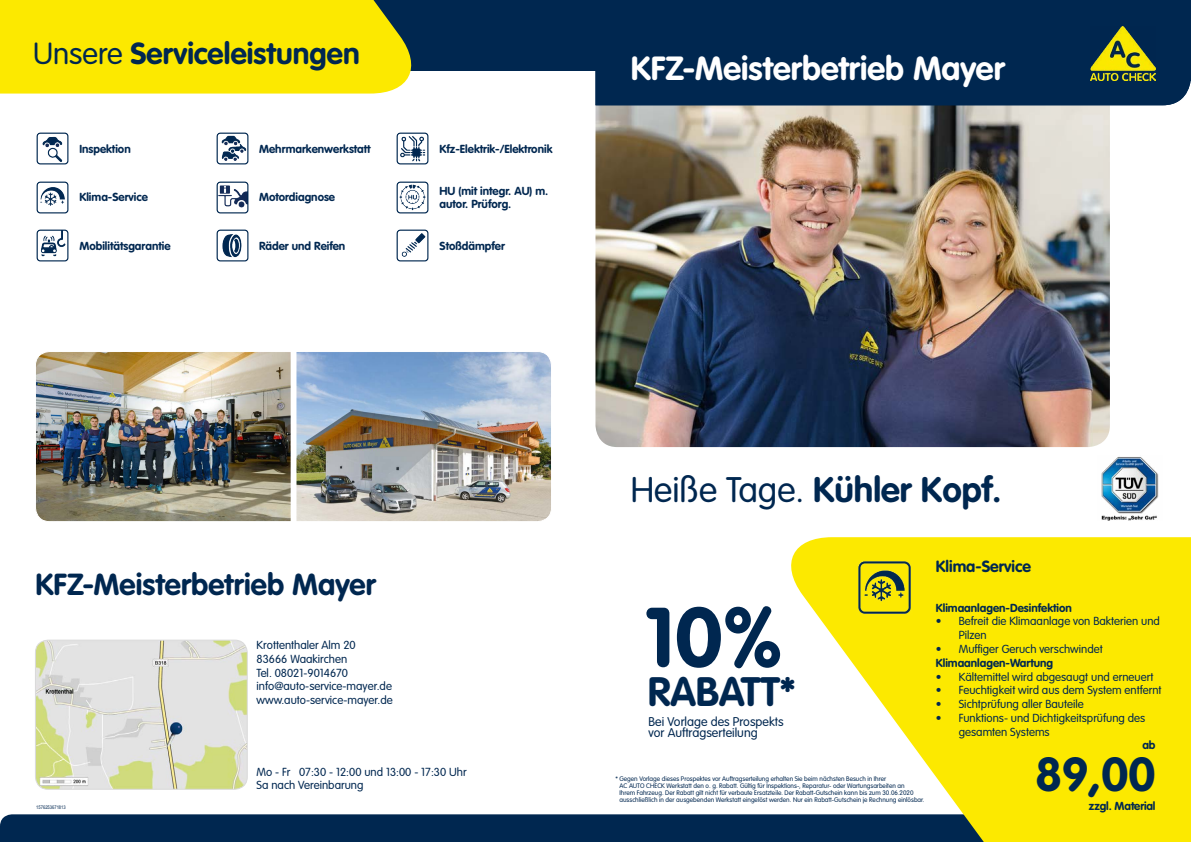
<style>
.page{position:relative;width:1191px;height:842px;background:#fff}
.page>*{position:absolute;margin:0;border:0;box-sizing:border-box;transform-origin:0 0}
.t1{font:700 83px "VAG Rounded Std";color:#002750}
.t2{font:700 47px "VAG Rounded Std";color:#002750}
.t3{font:700 40.5px "VAG Rounded Std";color:#002750}
.t4{font:700 35px "VAG Rounded Std";color:#002750}
.t5{font:700 33px "VAG Rounded Std";color:#fff}
.t6{font:700 32px "VAG Rounded Std";letter-spacing:.01em;color:#fff}
.t7{font:700 30px "VAG Rounded Std";color:#002750}
.t8{font:700 29px "VAG Rounded Std";letter-spacing:.015em;color:#002750}
.t9{font:700 16px "VAG Rounded Std";color:#002750}
.t10{font:300 12.5px/11px "VAG Rounded Std";color:#002750}
.t11{font:300 11.5px/13.8px "VAG Rounded Std";color:#002750}
.t12{font:700 11.5px/13.8px "VAG Rounded Std";color:#002750}
.t13{font:300 6.5px/7px "VAG Rounded Std";color:#002750}
.t14{font:5px "Arial Narrow MT Std";color:#002750}
.s1{font-weight:300;font-size:30px}
.s2{font-weight:300}
</style>
<div class="page">
<img style="left:37px;top:353px;width:254px;height:167px">
<div style="left:0;top:0;width:595px;height:70px;background:#002750"></div>
<div style="left:0;top:0;width:423px;height:94px;background:#fce900"></div>
<svg style="left:791px;top:537px;width:400px;height:277px;fill:#fce900"></svg>
<img style="left:35px;top:640px;width:212px;height:149px">
<div style="left:35px;top:640px;width:212px;height:149px;border:1px solid #dadada;border-radius:13px"></div>
<svg style="left:0;top:814px;width:1191px;height:28px;background:#304c43"></svg>
<img style="left:296px;top:353px;width:254px;height:167px">
<div style="left:35px;top:351px;width:517px;height:171px;border:1px solid #fff;border-radius:14px"></div>
<img style="left:595px;top:105px;width:515px;height:342px">
<img style="left:1101px;top:457px;width:58px;height:64px">
<div style="left:595px;top:0;width:596px;height:105px;background:#002750"></div>
<img style="left:1090px;top:26px;width:65px;height:54px">
<img style="left:36px;top:229px;width:33px;height:33px">
<img style="left:36px;top:181px;width:33px;height:33px">
<img style="left:36px;top:132px;width:33px;height:33px">
<img style="left:216px;top:229px;width:33px;height:33px">
<img style="left:216px;top:181px;width:33px;height:33px">
<img style="left:216px;top:132px;width:33px;height:33px">
<img style="left:396px;top:229px;width:33px;height:33px">
<img style="left:396px;top:181px;width:33px;height:33px">
<img style="left:396px;top:132px;width:33px;height:33px">
<img style="left:856px;top:560px;width:56px;height:56px">
<h3 class="t8" style="left:33px;top:37px;width:325px"><span class="s1">Unsere</span> Serviceleistungen</h3>
<p class="t12" style="left:79px;top:143px;width:53px">Inspektion</p>
<p class="t12" style="left:259px;top:143px;width:113px">Mehrmarkenwerkstatt</p>
<p class="t12" style="left:79px;top:191px;width:70px">Klima-Service</p>
<p class="t12" style="left:259px;top:191px;width:78px">Motordiagnose</p>
<p class="t12" style="left:79px;top:239px;width:93px">Mobilitätsgarantie</p>
<p class="t12" style="left:259px;top:239px;width:88px">Räder und Reifen</p>
<p class="t12" style="left:439px;top:143px;width:114px">Kfz-Elektrik-/Elektronik</p>
<p class="t12" style="left:439px;top:184px;width:110px">HU (mit integr. AU) m. autor. Prüforg.</p>
<p class="t12" style="left:439px;top:239px;width:67px">Stoßdämpfer</p>
<h3 class="t5" style="left:631px;top:49px;width:375px">KFZ-Meisterbetrieb Mayer</h3>
<h3 class="t6" style="left:631px;top:51px;width:229px">GmbH &amp; Co. KG</h3>
<h3 class="t7" style="left:35px;top:567px;width:342px">KFZ-Meisterbetrieb Mayer</h3>
<p class="t11" style="left:257px;top:638px;width:138px">Krottenthaler Alm 20<br>83666 Waakirchen<br>Tel. 08021-9014670 info@auto-service-mayer.de www.auto-service-mayer.de</p>
<p class="t14" style="left:36px;top:805px;width:31px">1576253671813</p>
<p class="t11" style="left:257px;top:765px;width:211px">Mo - Fr 07:30 - 12:00 und 13:00 - 17:30 Uhr<br>Sa nach Vereinbarung</p>
<h3 class="t4" style="left:631px;top:469px;width:372px"><span class="s2">Heiße Tage.</span> Kühler Kopf.</h3>
<h1 class="t1" style="left:644px;top:589px;width:140px">10%</h1>
<h3 class="t3" style="left:648px;top:668px;width:149px">RABATT*</h3>
<p class="t10" style="left:648px;top:716px;width:136px">Bei Vorlage des Prospekts vor Auftragserteilung</p>
<p class="t13" style="left:619px;top:775px;width:306px;text-indent:-4px">* Gegen Vorlage dieses Prospektes vor Auftragserteilung erhalten Sie beim nächsten Besuch in Ihrer<br>AC AUTO CHECK Werkstatt den o. g. Rabatt. Gültig für Inspektions-, Reparatur- oder Wartungsarbeiten an<br>Ihrem Fahrzeug. Der Rabatt gilt nicht für verbaute Ersatzteile. Der Rabatt-Gutschein kann bis zum 30.06.2020 ausschließlich in der ausgebenden Werkstatt eingelöst werden. Nur ein Rabatt-Gutschein je Rechnung einlösbar.</p>
<h3 class="t9" style="left:935px;top:557px;width:97px">Klima-Service</h3>
<p class="t12" style="left:935px;top:601px;width:138px">Klimaanlagen-Desinfektion</p>
<p class="t11" style="left:958px;top:615px;width:203px;text-indent:-23px">• Befreit die Klimaanlage von Bakterien und<br>Pilzen</p>
<p class="t11" style="left:935px;top:642px;width:168px">• Muffiger Geruch verschwindet</p>
<p class="t12" style="left:935px;top:656px;width:119px">Klimaanlagen-Wartung</p>
<p class="t11" style="left:935px;top:670px;width:219px">• Kältemittel wird abgesaugt und erneuert</p>
<p class="t11" style="left:935px;top:684px;width:227px">• Feuchtigkeit wird aus dem System entfernt</p>
<p class="t11" style="left:935px;top:698px;width:149px">• Sichtprüfung aller Bauteile</p>
<p class="t11" style="left:958px;top:711px;width:188px;text-indent:-23px">• Funktions- und Dichtigkeitsprüfung des gesamten Systems</p>
<p class="t12" style="left:1142px;top:739px;width:15px">ab</p>
<h2 class="t2" style="left:1035px;top:747px;width:122px">89,00</h2>
<p class="t12" style="left:1089px;top:799px;width:68px">zzgl. Material</p>
</div>
